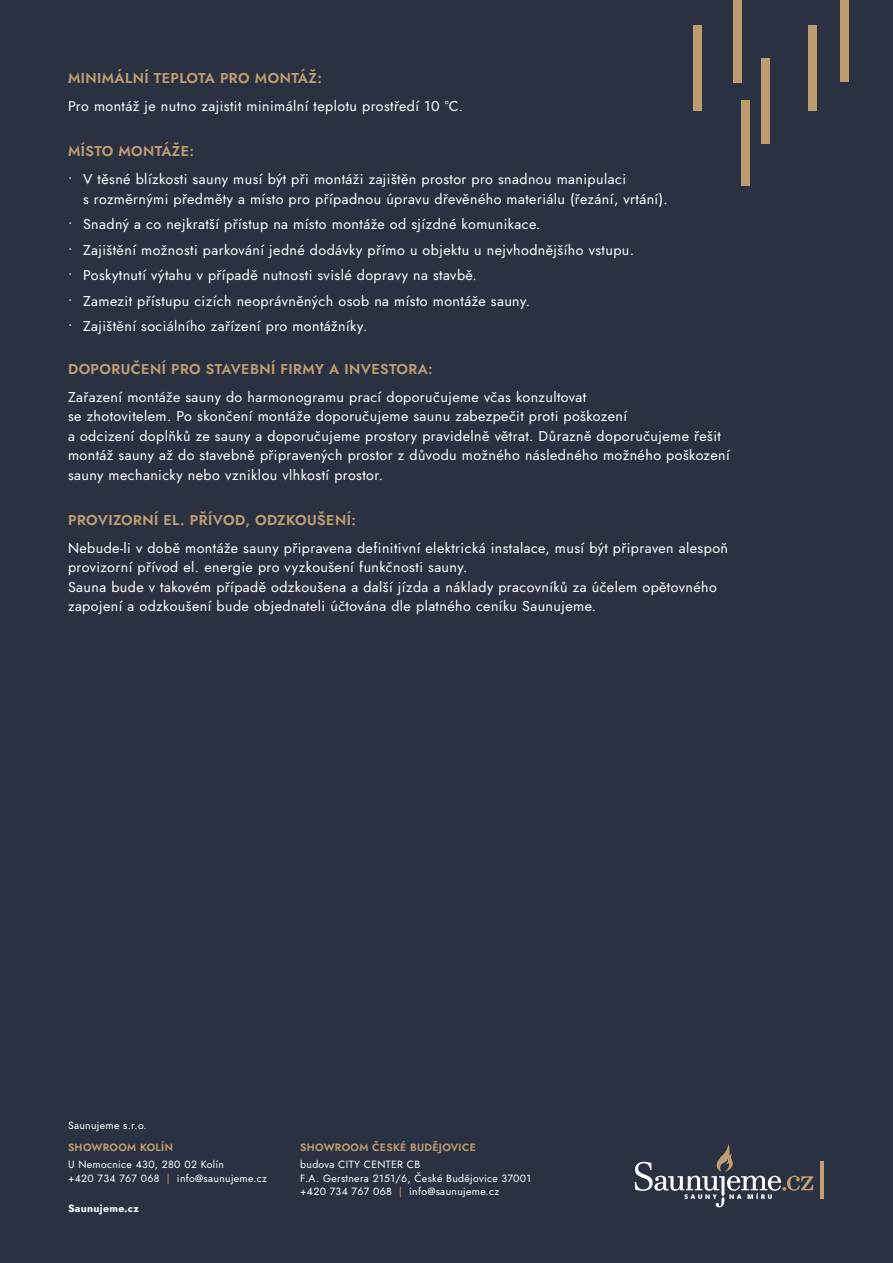
<style>
.page{position:relative;width:893px;height:1263px;background:#2a3242}
.page>*{position:absolute;margin:0;border:0;box-sizing:border-box;transform-origin:0 0}
.t1{font:14.25px/19.5px "Jost";letter-spacing:.03em;color:#fff}
.t2{font:600 14.25px "Jost";letter-spacing:.03em;color:#c19d72}
.t3{font:10.5px/13.2px "Jost";letter-spacing:.03em;color:#fff}
.t4{font:600 10.5px "Jost";letter-spacing:.03em;color:#c19d72}
.t5{font:700 10.5px "Jost";letter-spacing:.03em;color:#fff}
.s1{color:#c19d72}
</style>
<div class="page">
<div style="left:693px;top:25px;width:8px;height:86px;background:#bf9c70"></div>
<div style="left:733px;top:0;width:9px;height:83px;background:#bf9c70"></div>
<div style="left:761px;top:59px;width:9px;height:85px;background:#bf9c70"></div>
<div style="left:840px;top:0;width:9px;height:82px;background:#bf9c70"></div>
<div style="left:742px;top:100px;width:8px;height:86px;background:#bf9c70"></div>
<div style="left:808px;top:25px;width:9px;height:85px;background:#bf9c70"></div>
<svg style="left:635px;top:1144px;width:178px;height:63px"></svg>
<hr style="left:820px;top:1162px;width:4px;height:37px;background:#c19d72">
<p class="t2" style="left:68px;top:69px;width:255px">MINIMÁLNÍ TEPLOTA PRO MONTÁŽ:</p>
<p class="t1" style="left:68px;top:97px;width:396px">Pro montáž je nutno zajistit minimální teplotu prostředí 10 °C.</p>
<p class="t2" style="left:68px;top:142px;width:128px">MÍSTO MONTÁŽE:</p>
<p class="t1" style="left:83px;top:170px;width:586px;text-indent:-15px">• V těsné blízkosti sauny musí být při montáži zajištěn prostor pro snadnou manipulaci<br>s rozměrnými předměty a místo pro případnou úpravu dřevěného materiálu (řezání, vrtání).</p>
<p class="t1" style="left:68px;top:215px;width:474px">• Snadný a co nejkratší přístup na místo montáže od sjízdné komunikace.</p>
<p class="t1" style="left:68px;top:240px;width:568px">• Zajištění možnosti parkování jedné dodávky přímo u objektu u nejvhodnějšího vstupu.</p>
<p class="t1" style="left:68px;top:266px;width:410px">• Poskytnutí výtahu v případě nutnosti svislé dopravy na stavbě.</p>
<p class="t1" style="left:68px;top:291px;width:464px">• Zamezit přístupu cizích neoprávněných osob na místo montáže sauny.</p>
<p class="t1" style="left:68px;top:317px;width:301px">• Zajištění sociálního zařízení pro montážníky.</p>
<p class="t2" style="left:68px;top:359px;width:366px">DOPORUČENÍ PRO STAVEBNÍ FIRMY A INVESTORA:</p>
<p class="t1" style="left:68px;top:387px;width:663px">Zařazení montáže sauny do harmonogramu prací doporučujeme včas konzultovat<br>se zhotovitelem. Po skončení montáže doporučujeme saunu zabezpečit proti poškození<br>a odcizení doplňků ze sauny a doporučujeme prostory pravidelně větrat. Důrazně doporučujeme řešit montáž sauny až do stavebně připravených prostor z důvodu možného následného možného poškození sauny mechanicky nebo vzniklou vlhkostí prostor.</p>
<p class="t2" style="left:68px;top:510px;width:289px">PROVIZORNÍ EL. PŘÍVOD, ODZKOUŠENÍ:</p>
<p class="t1" style="left:68px;top:538px;width:661px">Nebude-li v době montáže sauny připravena definitivní elektrická instalace, musí být připraven alespoň provizorní přívod el. energie pro vyzkoušení funkčnosti sauny.<br>Sauna bude v takovém případě odzkoušena a další jízda a náklady pracovníků za účelem opětovného zapojení a odzkoušení bude objednateli účtována dle platného ceníku Saunujeme.</p>
<p class="t3" style="left:68px;top:1119px;width:80px">Saunujeme s.r.o.</p>
<p class="t4" style="left:68px;top:1140px;width:106px">SHOWROOM KOLÍN</p>
<p class="t3" style="left:68px;top:1158px;width:200px">U Nemocnice 430, 280 02 Kolín<br>+420 734 767 068 <span class="s1">|</span> info@saunujeme.cz</p>
<p class="t5" style="left:68px;top:1201px;width:72px">Saunujeme.cz</p>
<p class="t4" style="left:300px;top:1140px;width:177px">SHOWROOM ČESKÉ BUDĚJOVICE</p>
<p class="t3" style="left:300px;top:1158px;width:233px">budova CITY CENTER CB<br>F.A. Gerstnera 2151/6, České Budějovice 37001 +420 734 767 068 <span class="s1">|</span> info@saunujeme.cz</p>
</div>
